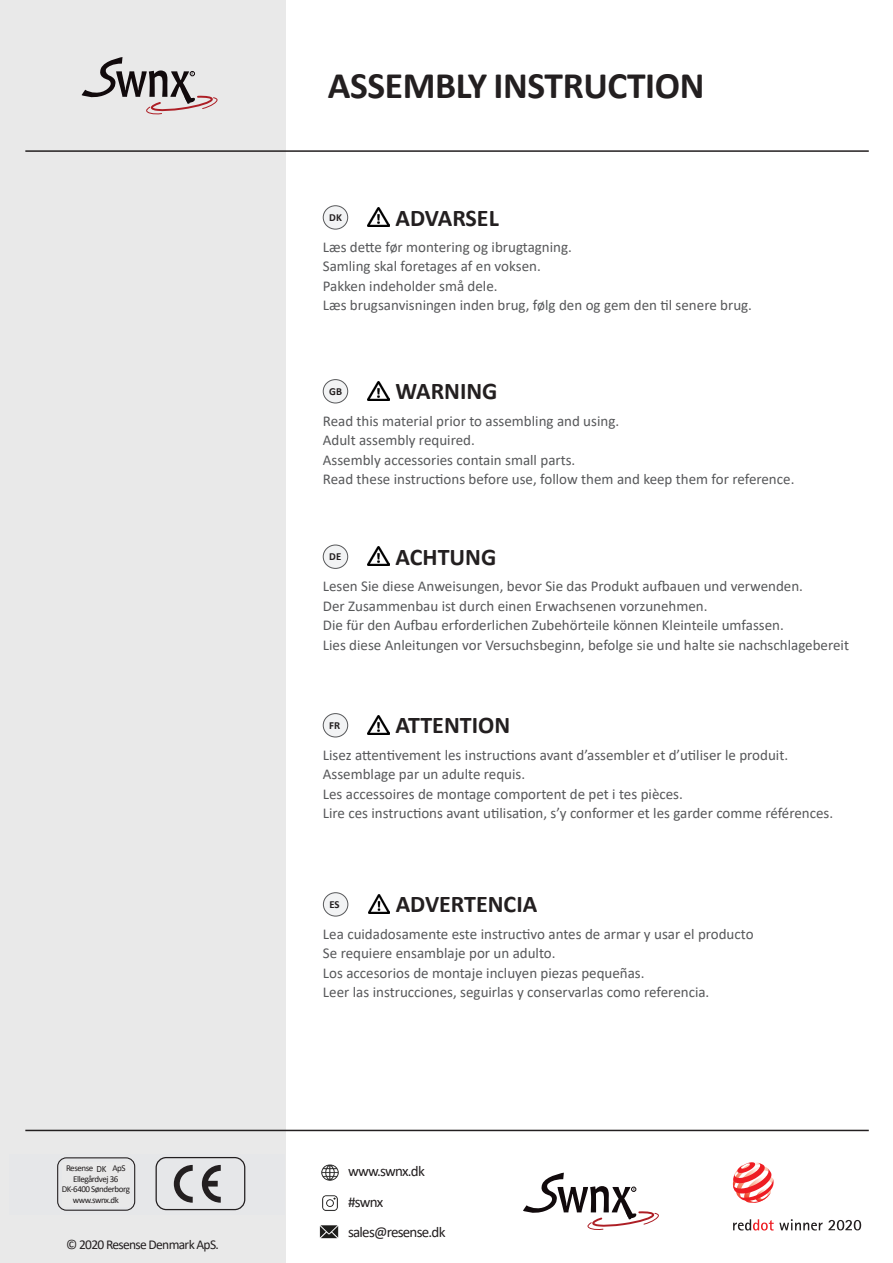
<style>
.page{position:relative;width:893px;height:1263px;background:#fff}
.page>*{position:absolute;margin:0;border:0;box-sizing:border-box;transform-origin:0 0}
.t1{font:700 37.5px "Calibri";letter-spacing:-.01em;color:#231f20}
.t2{font:700 27px "Calibri";color:#231f20}
.t3{font:700 24px "Calibri";color:#231f20}
.t4{font:15px/19.5px "Calibri";color:#57585a}
.t5{font:15px/31px "Calibri";letter-spacing:-.05em;color:#231f20}
.t6{font:15px "Calibri";color:#231f20}
.t7{font:13.5px "Calibri";letter-spacing:-.05em;color:#231f20}
.t8{font:13.5px "Calibri";color:#231f20}
.t9{font:12px "Calibri";color:#231f20}
.t10{font:700 10.8px "Calibri";color:#231f20}
.t11{font:9.6px "Calibri";color:#231f20;scale:.94 1}
.t12{font:9px/10.5px "Calibri";letter-spacing:-.05em;color:#231f20;text-align:center}
</style>
<div class="page">
<div style="left:0;top:0;width:285px;height:1263px;background:#e9e9e9"></div>
<svg style="left:82px;top:57px;width:136px;height:58px"></svg>
<svg style="left:523px;top:1173px;width:136px;height:57px"></svg>
<hr style="left:25px;top:150px;width:844px;height:2px;background:#231f20">
<hr style="left:25px;top:1130px;width:844px;height:1px;background:#231f20">
<img style="left:320px;top:1225px;width:19px;height:14px">
<img style="left:322px;top:1195px;width:16px;height:16px">
<img style="left:321px;top:1164px;width:18px;height:17px">
<svg style="left:174px;top:1165px;width:19px;height:38px"></svg>
<svg style="left:202px;top:1165px;width:19px;height:38px"></svg>
<div style="left:156px;top:1157px;width:89px;height:53px;border:1px solid #231f20;border-radius:10px"></div>
<div style="left:57px;top:1157px;width:78px;height:54px;border:1px solid #231f20;border-radius:9px"></div>
<hr style="left:285px;top:1130px;width:576px;height:1px;background:#939598">
<div style="left:323px;top:206px;width:25px;height:23px;background:#f2f3f4;border-radius:50%"></div>
<div style="left:323px;top:205px;width:25px;height:24px;border:1px solid #57585a;border-radius:50%"></div>
<img style="left:368px;top:207px;width:21px;height:19px">
<div style="left:323px;top:380px;width:25px;height:23px;background:#f2f3f4;border-radius:50%"></div>
<div style="left:323px;top:379px;width:25px;height:24px;border:1px solid #57585a;border-radius:50%"></div>
<img style="left:368px;top:381px;width:21px;height:19px">
<div style="left:323px;top:545px;width:25px;height:23px;background:#f2f3f4;border-radius:50%"></div>
<div style="left:323px;top:545px;width:25px;height:24px;border:1px solid #57585a;border-radius:50%"></div>
<img style="left:368px;top:547px;width:21px;height:19px">
<div style="left:323px;top:714px;width:25px;height:23px;background:#f2f3f4;border-radius:50%"></div>
<div style="left:323px;top:713px;width:25px;height:24px;border:1px solid #57585a;border-radius:50%"></div>
<img style="left:368px;top:715px;width:21px;height:19px">
<div style="left:323px;top:893px;width:25px;height:23px;background:#f2f3f4;border-radius:50%"></div>
<div style="left:323px;top:892px;width:25px;height:24px;border:1px solid #57585a;border-radius:50%"></div>
<img style="left:368px;top:894px;width:21px;height:19px">
<svg style="left:733px;top:1162px;width:41px;height:41px"></svg>
<svg style="left:733px;top:1219px;width:128px;height:11px"></svg>
<p class="t11" style="left:96px;top:1162px;width:12px">DK</p>
<p class="t12" style="left:62px;top:1163px;width:70px">Resense 2017 ApS<br>Ellegårdvej 36<br>DK-6400 Sønderborg www.swnx.dk</p>
<p class="t7" style="left:66px;top:1235px;width:154px">© 2020 Resense Denmark ApS.</p>
<p class="t9" style="left:64px;top:1237px;width:171px">Version 20201. Pat pend. Art. 2501</p>
<h1 class="t1" style="left:328px;top:59px;width:378px">ASSEMBLY INSTRUCTION</h1>
<h1 class="t1" style="left:327px;top:65px;width:387px">ASSEMBLY INSTRUCTION</h1>
<h3 class="t3" style="left:396px;top:201px;width:105px">ADVARSEL</h3>
<p class="t4" style="left:323px;top:237px;width:431px">Læs dette før montering og ibrugtagning.<br>Samling skal foretages af en voksen.<br>Pakken indeholder små dele.<br>Læs brugsanvisningen inden brug, følg den og gem den til senere brug.</p>
<p class="t10" style="left:329px;top:210px;width:14px">DK</p>
<h3 class="t3" style="left:396px;top:374px;width:104px">WARNING</h3>
<p class="t4" style="left:323px;top:411px;width:473px">Read this material prior to assembling and using.<br>Adult assembly required.<br>Assembly accessories contain small parts.<br>Read these instructions before use, follow them and keep them for reference.</p>
<p class="t10" style="left:329px;top:384px;width:14px">GB</p>
<h3 class="t3" style="left:396px;top:540px;width:102px">ACHTUNG</h3>
<p class="t4" style="left:323px;top:576px;width:528px">Lesen Sie diese Anweisungen, bevor Sie das Produkt aufbauen und verwenden.<br>Der Zusammenbau ist durch einen Erwachsenen vorzunehmen.<br>Die für den Aufbau erforderlichen Zubehörteile können Kleinteile umfassen.<br>Lies diese Anleitungen vor Versuchsbeginn, befolge sie und halte sie nachschlagebereit</p>
<h2 class="t2" style="left:336px;top:539px;width:15px">3</h2>
<p class="t10" style="left:329px;top:549px;width:14px">DE</p>
<h3 class="t3" style="left:396px;top:708px;width:116px">ATTENTION</h3>
<p class="t4" style="left:323px;top:745px;width:512px">Lisez attentivement les instructions avant d’assembler et d’utiliser le produit.<br>Assemblage par un adulte requis.<br>Les accessoires de montage comportent de pet i tes pièces.<br>Lire ces instructions avant utilisation, s’y conformer et les garder comme références.</p>
<p class="t10" style="left:329px;top:718px;width:12px">FR</p>
<h3 class="t3" style="left:396px;top:887px;width:143px">ADVERTENCIA</h3>
<p class="t4" style="left:323px;top:924px;width:432px">Lea cuidadosamente este instructivo antes de armar y usar el producto Se requiere ensamblaje por un adulto.<br>Los accesorios de montaje incluyen piezas pequeñas.<br>Leer las instrucciones, seguirlas y conservarlas como referencia.</p>
<p class="t10" style="left:329px;top:897px;width:12px">ES</p>
<p class="t5" style="left:348px;top:1155px;width:78px">www.swnx.dk #swnx</p>
<p class="t5" style="left:348px;top:1216px;width:99px">sales@resense.dk</p>
<p class="t6" style="left:340px;top:1159px;width:104px">www.gonge.com</p>
<p class="t6" style="left:348px;top:1166px;width:104px">www.gonge.com</p>
<p class="t8" style="left:348px;top:1228px;width:112px">win@a-winther.com</p>
</div>
